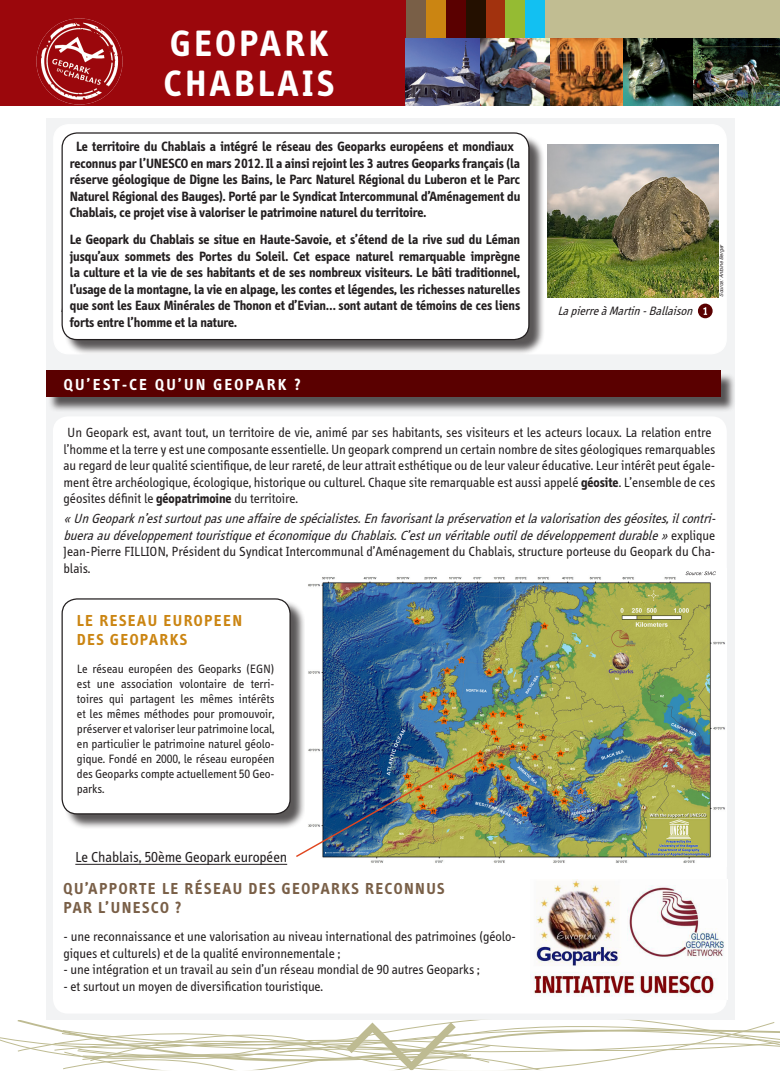
<style>
.page{position:relative;width:780px;height:1088px;background:#fff}
.page>*{position:absolute;margin:0;border:0;box-sizing:border-box;transform-origin:0 0}
.t1{font:700 37.5px/40px "Info";letter-spacing:.1em;color:#fff}
.t2{font:700 16.25px/19.5px "Info";letter-spacing:.1em;color:#795f47}
.t3{font:700 16.25px/19.5px "Info";letter-spacing:.1em;color:#cb8512}
.Titre{font:700 16.25px "Info";letter-spacing:.15em;color:#fff}
.t4{font:15px "Info";color:#231f20}
.t5{font:700 13.75px/16.5px "Info";color:#231f20}
.t6{font:13.75px/16.5px "Info";color:#231f20}
.t7{font:italic 13.75px/16.5px "Info";color:#231f20}
.t8{font:12.5px/15px "Info";color:#231f20;text-align:justify}
.t9{font:italic 12.5px "Info";color:#231f20}
.t10{font:12.5px "Arial";color:#231f20}
.t11{font:italic 5px "Arial";color:#231f20}
.s1{font-weight:700}
.s2{font-style:normal}
</style>
<div class="page">
<div style="left:18px;top:0;width:762px;height:39px;background:#c1bd92"></div>
<div style="left:505px;top:0;width:20px;height:39px;background:#95bb33"></div>
<div style="left:485px;top:0;width:20px;height:39px;background:#a2320e"></div>
<div style="left:445px;top:0;width:20px;height:39px;background:#5a0000"></div>
<div style="left:426px;top:0;width:19px;height:39px;background:#cb8512"></div>
<div style="left:406px;top:0;width:20px;height:39px;background:#795f47"></div>
<div style="left:465px;top:0;width:20px;height:39px;background:#241000"></div>
<div style="left:525px;top:0;width:20px;height:39px;background:#12c0f2"></div>
<div style="left:0;top:0;width:406px;height:105px;background:#9b070c"></div>
<div style="left:46px;top:119px;width:688px;height:901px;background:#f2f3f4"></div>
<img style="left:406px;top:39px;width:373px;height:66px">
<img style="left:36px;top:18px;width:87px;height:87px">
<div style="left:54px;top:125px;width:672px;height:229px;background:#fff;border-radius:15px"></div>
<div style="left:53px;top:416px;width:673px;height:597px;background:#fff;border-radius:15px"></div>
<hr style="left:75px;top:864px;width:212px;height:1px;background:#231f20">
<div style="left:63px;top:600px;width:243px;height:230px;background:#231f20;opacity:.75"></div>
<div style="left:62px;top:599px;width:228px;height:215px;background:#fff;border-radius:15px"></div>
<div style="left:61px;top:598px;width:230px;height:216px;border:1px solid #231f20;border-radius:15px"></div>
<img style="left:547px;top:144px;width:171px;height:153px">
<div style="left:63px;top:134px;width:482px;height:222px;background:#231f20;opacity:.75"></div>
<div style="left:62px;top:133px;width:467px;height:207px;background:#fff;border-radius:15px"></div>
<div style="left:61px;top:132px;width:468px;height:208px;border:1px solid #231f20;border-radius:15px"></div>
<svg style="left:16px;top:1020px;width:764px;height:50px"></svg>
<div style="left:48px;top:372px;width:688px;height:41px;background:#231f20;opacity:.75"></div>
<div style="left:46px;top:370px;width:674px;height:27px;background:#5a0000"></div>
<img style="left:305px;top:575px;width:420px;height:288px">
<img style="left:530px;top:879px;width:197px;height:120px">
<svg style="left:685px;top:571px;width:31px;height:4px"></svg>
<img style="left:296px;top:753px;width:182px;height:104px">
<div style="left:698px;top:304px;width:14px;height:14px;background:#5a0000;border-radius:50%"></div>
<svg style="left:703px;top:307px;width:4px;height:8px"></svg>
<h1 class="t1" style="left:164px;top:24px;width:171px">GEOPARK<br>CHABLAIS</h1>
<p class="t5" style="left:70px;top:138px;width:452px;text-indent:6px">Le territoire du Chablais a intégré le réseau des Geoparks européens et mondiaux reconnus par l’UNESCO en mars 2012. Il a ainsi rejoint les 3 autres Geoparks français (la réserve géologique de Digne les Bains, le Parc Naturel Régional du Luberon et le Parc Naturel Régional des Bauges). Porté par le Syndicat Intercommunal d’Aménagement du Chablais, ce projet vise à valoriser le patrimoine naturel du territoire.</p>
<p class="t5" style="left:70px;top:231px;width:452px;text-align:justify">Le Geopark du Chablais se situe en Haute-Savoie, et s’étend de la rive sud du Léman jusqu’aux sommets des Portes du Soleil. Cet espace naturel remarquable imprègne la culture et la vie de ses habitants et de ses nombreux visiteurs. Le bâti traditionnel, l’usage de la montagne, la vie en alpage, les contes et légendes, les richesses naturelles que sont les Eaux Minérales de Thonon et d’Evian… sont autant de témoins de ces liens forts entre l’homme et la nature.</p>
<p class="t10" style="left:61px;top:299px;width:5px">/</p>
<p class="Titre" style="left:64px;top:375px;width:238px">QU’EST-CE QU’UN GEOPARK ?</p>
<p class="t9" style="left:557px;top:304px;width:140px">LapierreàMartin-Ballaison</p>
<p class="t11" style="left:718px;top:297px;width:55px;rotate:-90deg">Source:AntoineBerger</p>
<p class="t6" style="left:64px;top:425px;width:653px">Un Geopark est, avant tout, un territoire de vie, animé par ses habitants, ses visiteurs et les acteurs locaux. La relation entre l’homme et la terre y est une composante essentielle. Un geopark comprend un certain nombre de sites géologiques remarquables au regard de leur qualité scientifique, de leur rareté, de leur attrait esthétique ou de leur valeur éducative. Leur intérêt peut égale&shy;ment être archéologique, écologique, historique ou culturel. Chaque site remarquable est aussi appelé <span class="s1">géosite</span>. L’ensemble de ces géosites définit le <span class="s1">géopatrimoine</span> du territoire.</p>
<p class="t7" style="left:64px;top:511px;width:657px">«UnGeoparkn’estsurtoutpasuneaffairedespécialistes.Enfavorisantlapréservationetlavalorisationdesgéosites,ilcontri&shy;bueraaudéveloppementtouristiqueetéconomiqueduChablais.C’estunvéritableoutildedéveloppementdurable»<span class="s2">e x p l i q u e Jean-Pierre FILLION, Président du Syndicat Intercommunal d’Aménagement du Chablais, structure porteuse du Geopark du Cha&shy;blais.</span></p>
<p class="t3" style="left:77px;top:611px;width:166px">LE RESEAU EUROPEEN<br>DES GEOPARKS</p>
<p class="t8" style="left:77px;top:661px;width:199px">Le réseau européen des Geoparks (EGN) est une association volontaire de terri&shy;toires qui partagent les mêmes intérêts et les mêmes méthodes pour promouvoir, préserver et valoriser leur patrimoine local, en particulier le patrimoine naturel géolo&shy;gique. Fondé en 2000, le réseau européen des Geoparks compte actuellement 50 Geo&shy;parks.</p>
<p class="t4" style="left:75px;top:849px;width:213px">Le Chablais, 50ème Geopark européen</p>
<p class="t2" style="left:64px;top:878px;width:382px">QU’APPORTE LE RÉSEAU DES GEOPARKS RECONNUS<br>PAR L’UNESCO ?</p>
<p class="t6" style="left:64px;top:928px;width:454px">- une reconnaissance et une valorisation au niveau international des patrimoines (géolo&shy;giques et culturels) et de la qualité environnementale ;</p>
<p class="t6" style="left:64px;top:961px;width:417px">- une intégration et un travail au sein d’un réseau mondial de 90 autres Geoparks ;</p>
<p class="t6" style="left:64px;top:978px;width:261px">- et surtout un moyen de diversification touristique.</p>
</div>
